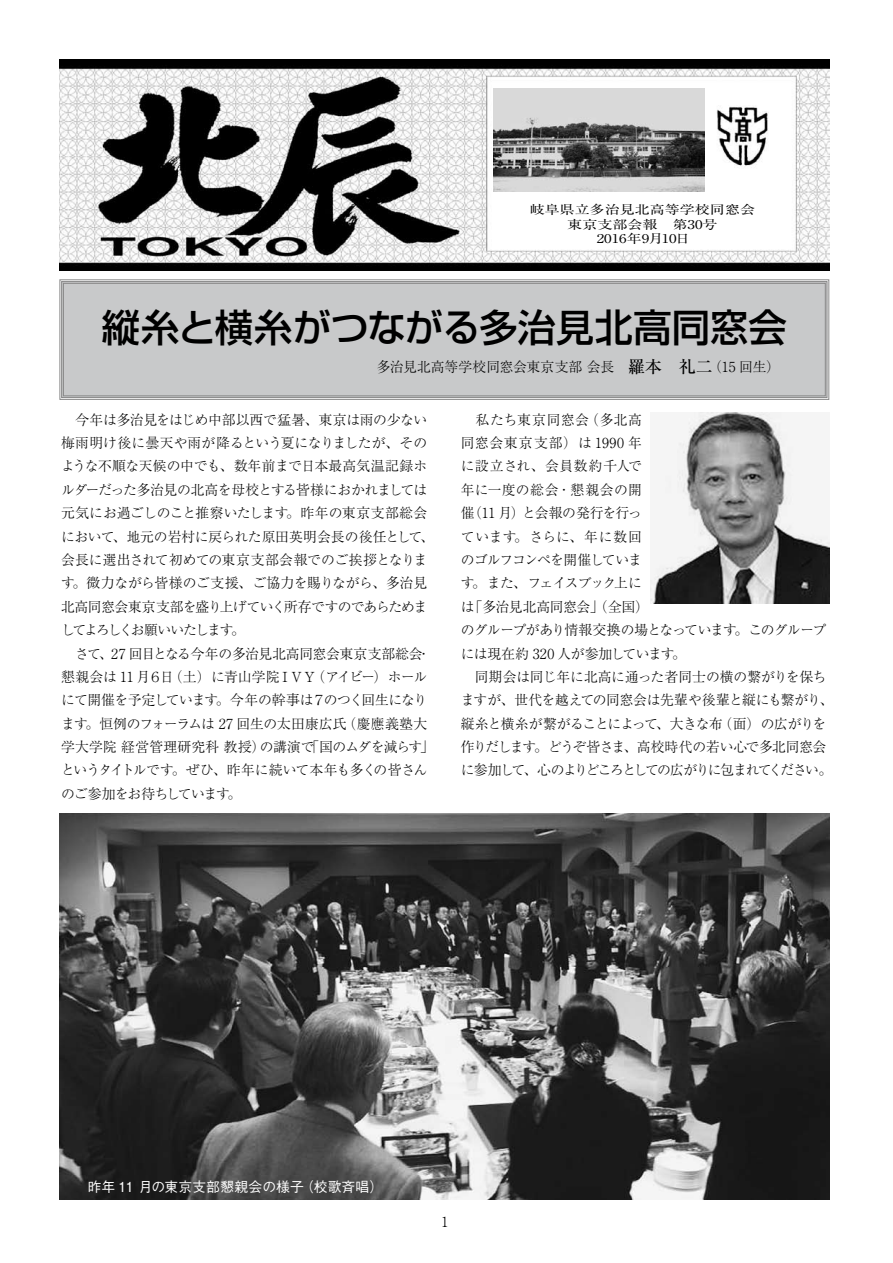
<style>
.page{position:relative;width:893px;height:1263px;background:#fff}
.page>*{position:absolute;margin:0;border:0;box-sizing:border-box;transform-origin:0 0}
.t1{font:500 38.25px "Shin Go Pro";letter-spacing:-.005em;color:#000}
.t2{font:300 13.8px/23.4px "Ryumin Pro";letter-spacing:-.025em;color:#000}
.t3{font:500 13.8px "Gothic BBB Pro";color:#fff}
.t4{font:12.15px/14.5px "Ryumin Pro Regular 90 msp RKSJ H";color:#000;text-align:center;scale:1.24 1}
.s1{font-weight:500;font-size:16.95px}
</style>
<div class="page">
<div style="left:59px;top:279px;width:770px;height:121px;background:#c8c9ca"></div>
<div style="left:61px;top:281px;width:766px;height:117px;border:1px solid #898989"></div>
<div style="left:63px;top:283px;width:763px;height:113px;border:1px solid #898989"></div>
<img style="left:60px;top:814px;width:769px;height:385px">
<img style="left:60px;top:60px;width:769px;height:211px">
<img style="left:494px;top:89px;width:210px;height:103px">
<img style="left:650px;top:412px;width:179px;height:192px">
<p class="t4" style="left:530px;top:202px;width:183px">岐阜県立多治見北高等学校同窓会東京支部会報　第30号<br>2016年9月10日</p>
<h1 class="t1" style="left:102px;top:296px;width:686px">縦糸と横糸がつながる多治見北高同窓会</h1>
<p class="t2" style="left:377px;top:354px;width:425px">多治見北高等学校同窓会東京支部 会長 <span class="s1">羅本　礼二</span>（15 回生）　　</p>
<p class="t2" style="left:61px;top:407px;width:375px">　今年は多治見をはじめ中部以西で猛暑、東京は雨の少ない梅雨明け後に曇天や雨が降るという夏になりましたが、そのような不順な天候の中でも、数年前まで日本最高気温記録ホルダーだった多治見の北高を母校とする皆様におかれましては元気にお過ごしのこと推察いたします。昨年の東京支部総会において、地元の岩村に戻られた原田英明会長の後任として、会長に選出されて初めての東京支部会報でのご挨拶となります。微力ながら皆様のご支援、ご協力を賜りながら、多治見北高同窓会東京支部を盛り上げていく所存ですのであらためましてよろしくお願いいたします。<br>　さて、27 回目となる今年の多治見北高同窓会東京支部総会・懇親会は 11 月６日（土）に青山学院ＩＶＹ（アイビー）ホールにて開催を予定しています。今年の幹事は７のつく回生になります。恒例のフォーラムは 27 回生の太田康広氏（慶應義塾大学大学院 経営管理研究科 教授）の講演で「国のムダを減らす」というタイトルです。ぜひ、昨年に続いて本年も多くの皆さんのご参加をお待ちしています。</p>
<p class="t2" style="left:461px;top:407px;width:374px">　私たち東京同窓会（多北高<br>同窓会東京支部）は 1990 年<br>に設立され、会員数約千人で<br>年に一度の総会・懇親会の開<br>催（11 月）と会報の発行を行っ<br>ています。さらに、年に数回<br>のゴルフコンペを開催していま<br>す。また、フェイスブック上に<br>は「多治見北高同窓会」（全国）<br>のグループがあり情報交換の場となっています。このグループには現在約 320 人が参加しています。<br>　同期会は同じ年に北高に通った者同士の横の繋がりを保ちますが、世代を越えての同窓会は先輩や後輩と縦にも繋がり、縦糸と横糸が繋がることによって、大きな布（面）の広がりを作りだします。どうぞ皆さま、高校時代の若い心で多北同窓会に参加して、心のよりどころとしての広がりに包まれてください。</p>
<p class="t3" style="left:88px;top:1175px;width:297px">昨年 11 月の東京支部懇親会の様子（校歌斉唱）</p>
</div>
